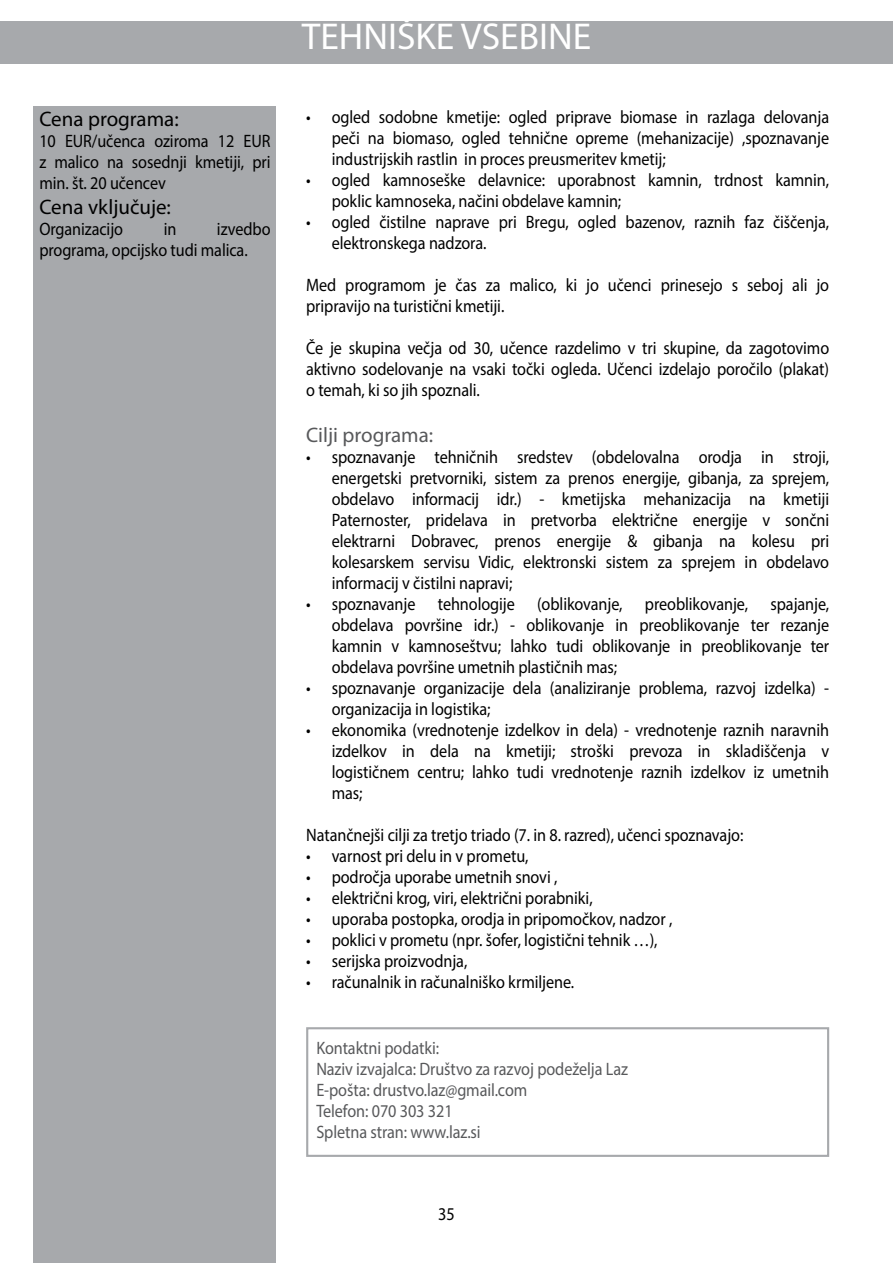
<style>
.page{position:relative;width:893px;height:1263px;background:#fff}
.page>*{position:absolute;margin:0;border:0;box-sizing:border-box;transform-origin:0 0}
.t1{font:37.5px "Myriad Pro";color:#fff}
.t2{font:21px "Myriad Pro";color:#000}
.t3{font:21px "Myriad Pro";color:#58595b}
.t4{font:18px/21px "Myriad Pro";letter-spacing:-.005em;color:#000;text-align:justify;scale:.9 1}
.t5{font:18px/21px "Myriad Pro";letter-spacing:-.005em;color:#58595b;scale:.9 1}
</style>
<div class="page">
<div style="left:0;top:21px;width:893px;height:43px;background:#a7a9ac"></div>
<div style="left:34px;top:106px;width:242px;height:1157px;background:#a7a9ac"></div>
<div style="left:306px;top:1027px;width:523px;height:130px;border:2px solid #a7a9ac"></div>
<p class="t2" style="left:39px;top:106px;width:141px">Cena programa:</p>
<p class="t4" style="left:39px;top:130px;width:258px">10 EUR/učenca oziroma 12 EUR z malico na sosednji kmetiji, pri min. št. 20 učencev</p>
<p class="t2" style="left:39px;top:194px;width:133px">Cena vključuje:</p>
<p class="t4" style="left:39px;top:218px;width:95px">Organizacijo</p>
<p class="t4" style="left:164px;top:218px;width:16px">in</p>
<p class="t4" style="left:39px;top:218px;width:258px;text-indent:178px">izvedbo programa, opcijsko tudi malica.</p>
<h1 class="t1" style="left:302px;top:14px;width:291px">TEHNIŠKE VSEBINE</h1>
<p class="t4" style="left:332px;top:106px;width:554px;text-indent:-26px">• ogled sodobne kmetije: ogled priprave biomase in razlaga delovanja peči na biomaso, ogled tehnične opreme (mehanizacije) ,spoznavanje industrijskih rastlin in proces preusmeritev kmetij;</p>
<p class="t4" style="left:332px;top:169px;width:554px;text-indent:-26px">• ogled kamnoseške delavnice: uporabnost kamnin, trdnost kamnin, poklic kamnoseka, načini obdelave kamnin;</p>
<p class="t4" style="left:332px;top:211px;width:554px;text-indent:-26px">• ogled čistilne naprave pri Bregu, ogled bazenov, raznih faz čiščenja, elektronskega nadzora.</p>
<p class="t4" style="left:306px;top:274px;width:583px">Med programom je čas za malico, ki jo učenci prinesejo s seboj ali jo pripravijo na turistični kmetiji.</p>
<p class="t4" style="left:306px;top:337px;width:583px">Če je skupina večja od 30, učence razdelimo v tri skupine, da zagotovimo aktivno sodelovanje na vsaki točki ogleda. Učenci izdelajo poročilo (plakat) o temah, ki so jih spoznali.</p>
<p class="t3" style="left:306px;top:422px;width:129px">Cilji programa:</p>
<p class="t4" style="left:332px;top:446px;width:554px;text-indent:-26px">• spoznavanje tehničnih sredstev (obdelovalna orodja in stroji, energetski pretvorniki, sistem za prenos energije, gibanja, za sprejem, obdelavo informacij idr.) - kmetijska mehanizacija na kmetiji Paternoster, pridelava in pretvorba električne energije v sončni elektrarni Dobravec, prenos energije &amp; gibanja na kolesu pri kolesarskem servisu Vidic, elektronski sistem za sprejem in obdelavo informacij v čistilni napravi;</p>
<p class="t4" style="left:332px;top:593px;width:554px;text-indent:-26px">• spoznavanje tehnologije (oblikovanje, preoblikovanje, spajanje, obdelava površine idr.) - oblikovanje in preoblikovanje ter rezanje kamnin v kamnoseštvu; lahko tudi oblikovanje in preoblikovanje ter obdelava površine umetnih plastičnih mas;</p>
<p class="t4" style="left:332px;top:677px;width:554px;text-indent:-26px">• spoznavanje organizacije dela (analiziranje problema, razvoj izdelka) - organizacija in logistika;</p>
<p class="t4" style="left:332px;top:719px;width:554px;text-indent:-26px">• ekonomika (vrednotenje izdelkov in dela) - vrednotenje raznih naravnih izdelkov in dela na kmetiji; stroški prevoza in skladiščenja v logističnem centru; lahko tudi vrednotenje raznih izdelkov iz umetnih mas;</p>
<p class="t4" style="left:306px;top:824px;width:487px">Natančnejši cilji za tretjo triado (7. in 8. razred), učenci spoznavajo:</p>
<p class="t4" style="left:306px;top:845px;width:248px">• varnost pri delu in v prometu,</p>
<p class="t4" style="left:306px;top:866px;width:281px">• področja uporabe umetnih snovi ,</p>
<p class="t4" style="left:306px;top:887px;width:320px">• električni krog, viri, električni porabniki,</p>
<p class="t4" style="left:306px;top:908px;width:408px">• uporaba postopka, orodja in pripomočkov, nadzor ,</p>
<p class="t4" style="left:306px;top:929px;width:392px">• poklici v prometu (npr. šofer, logistični tehnik …),</p>
<p class="t4" style="left:306px;top:950px;width:181px">• serijska proizvodnja,</p>
<p class="t4" style="left:306px;top:971px;width:299px">• računalnik in računalniško krmiljene.</p>
<p class="t5" style="left:316px;top:1037px;width:348px">Kontaktni podatki:<br>Naziv izvajalca: Društvo za razvoj podeželja Laz<br>E-pošta: drustvo.laz@gmail.com<br>Telefon: 070 303 321<br>Spletna stran: www.laz.si</p>
<p class="t4" style="left:438px;top:1203px;width:20px">35</p>
</div>
